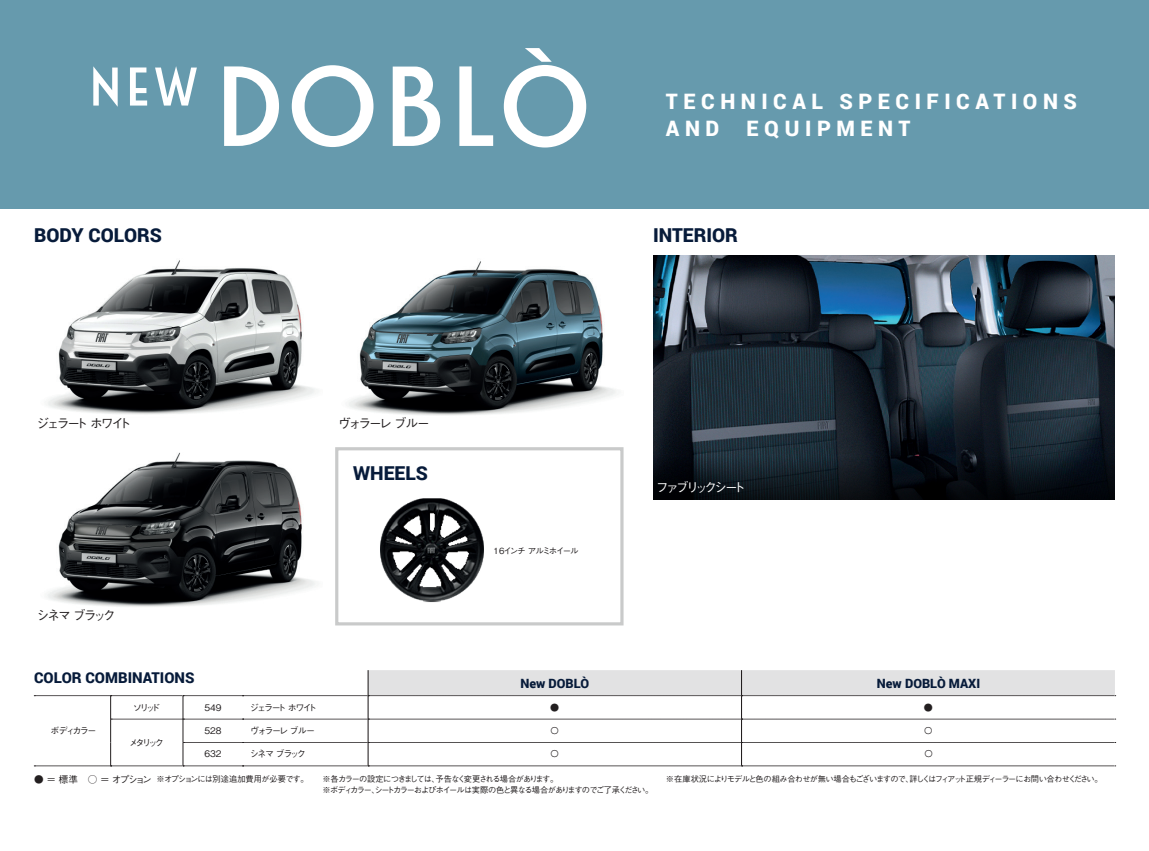
<style>
.page{position:relative;width:1149px;height:851px;background:#fff}
.page>*{position:absolute;margin:0;border:0;box-sizing:border-box;transform-origin:0 0}
.t1{font:122.25px "FIATADVERT01 A";color:#fff}
.t2{font:900 21.3px/27px "Roboto";letter-spacing:.26em;color:#fff}
.t3{font:900 19.2px "Roboto";color:#071b3a}
.t4{font:900 14.85px "Roboto";color:#071b3a}
.t5{font:900 12.75px "Roboto";color:#071b3a}
.t6{font:500 12.75px "Gothic BBB Pro";letter-spacing:-.165em;color:#231f20}
.t7{font:500 12.75px "Gothic BBB Pro";letter-spacing:-.225em;color:#fff}
.t8{font:500 12.75px "Gothic BBB Pro";letter-spacing:-.19em;color:#231f20}
.t9{font:500 9px "Gothic BBB Pro";letter-spacing:-.17em;color:#231f20}
.t10{font:500 9px "Gothic BBB Pro";letter-spacing:-.19em;color:#231f20}
.t11{font:500 8.55px "Gothic BBB Pro";letter-spacing:-.14em;color:#231f20}
.t12{font:500 8.25px/11.7px "Gothic BBB Pro";letter-spacing:-.14em;color:#231f20}
.t13{font:500 8.25px "Gothic BBB Pro";letter-spacing:-.12em;color:#231f20}
.t14{font:500 8.25px "Gothic BBB Pro";letter-spacing:-.075em;color:#231f20}
.s1{font-size:9.6px}
</style>
<div class="page">
<div style="left:0;top:0;width:1148px;height:208px;background:#669aad"></div>
<img style="left:47px;top:260px;width:269px;height:155px">
<img style="left:348px;top:261px;width:268px;height:155px">
<img style="left:47px;top:452px;width:269px;height:155px">
<div style="left:335px;top:447px;width:288px;height:178px;border:3px solid #c9caca"></div>
<img style="left:653px;top:255px;width:461px;height:202px">
<svg style="left:653px;top:457px;width:461px;height:43px;background:#0a1117"></svg>
<img style="left:380px;top:498px;width:104px;height:105px">
<svg style="left:34px;top:670px;width:1081px;height:96px"></svg>
<h1 class="t1" style="left:87px;top:47px;width:506px"><sup>New</sup> DOBLÒ</h1>
<h3 class="t3" style="left:34px;top:221px;width:129px">BODY COLORS</h3>
<h2 class="t2" style="left:665px;top:87px;width:412px">TECHNICAL SPECIFICATIONS<br>AND</h2>
<h2 class="t2" style="left:746px;top:114px;width:165px">EQUIPMENT</h2>
<h3 class="t3" style="left:653px;top:221px;width:86px">INTERIOR</h3>
<h3 class="t8" style="left:37px;top:413px;width:96px">ジェラート ホワイト</h3>
<h3 class="t6" style="left:338px;top:413px;width:93px">ヴォラーレ ブルー</h3>
<h3 class="t6" style="left:37px;top:604px;width:80px">シネマ ブラック</h3>
<h3 class="t3" style="left:353px;top:459px;width:76px">WHEELS</h3>
<p class="t11" style="left:493px;top:544px;width:87px">16インチ アルミホイール</p>
<h3 class="t7" style="left:655px;top:477px;width:91px">ファブリックシート</h3>
<h3 class="t4" style="left:34px;top:667px;width:162px">COLOR COMBINATIONS</h3>
<h3 class="t5" style="left:520px;top:674px;width:70px">New DOBLÒ</h3>
<h3 class="t5" style="left:876px;top:674px;width:105px">New DOBLÒ MAXI</h3>
<p class="t9" style="left:51px;top:723px;width:47px">ボディカラー</p>
<p class="t9" style="left:133px;top:700px;width:29px">ソリッド</p>
<p class="t9" style="left:204px;top:700px;width:19px">549</p>
<p class="t10" style="left:250px;top:700px;width:68px">ジェラート ホワイト</p>
<p class="t9" style="left:550px;top:700px;width:11px">●</p>
<p class="t9" style="left:923px;top:700px;width:11px">●</p>
<p class="t9" style="left:129px;top:735px;width:36px">メタリック</p>
<p class="t9" style="left:204px;top:723px;width:19px">528</p>
<p class="t9" style="left:250px;top:723px;width:66px">ヴォラーレ ブルー</p>
<p class="t9" style="left:550px;top:723px;width:11px">〇</p>
<p class="t9" style="left:923px;top:723px;width:11px">〇</p>
<p class="t9" style="left:204px;top:746px;width:19px">632</p>
<p class="t9" style="left:250px;top:746px;width:57px">シネマ ブラック</p>
<p class="t9" style="left:550px;top:746px;width:11px">〇</p>
<p class="t9" style="left:923px;top:746px;width:11px">〇</p>
<p class="t14" style="left:34px;top:771px;width:276px"><span class="s1">● ＝ 標準　○ ＝ オプション</span> ※オプションには別途追加費用が必要です。</p>
<p class="t13" style="left:665px;top:771px;width:438px">※在庫状況によりモデルと色の組み合わせが無い場合もございますので、詳しくはフィアット正規ディーラーにお問い合わせください。</p>
<p class="t12" style="left:322px;top:771px;width:332px">※各カラーの設定につきましては、予告なく変更される場合があります。<br>※ボディカラー、シートカラーおよびホイールは実際の色と異なる場合がありますのでご了承ください。</p>
</div>
